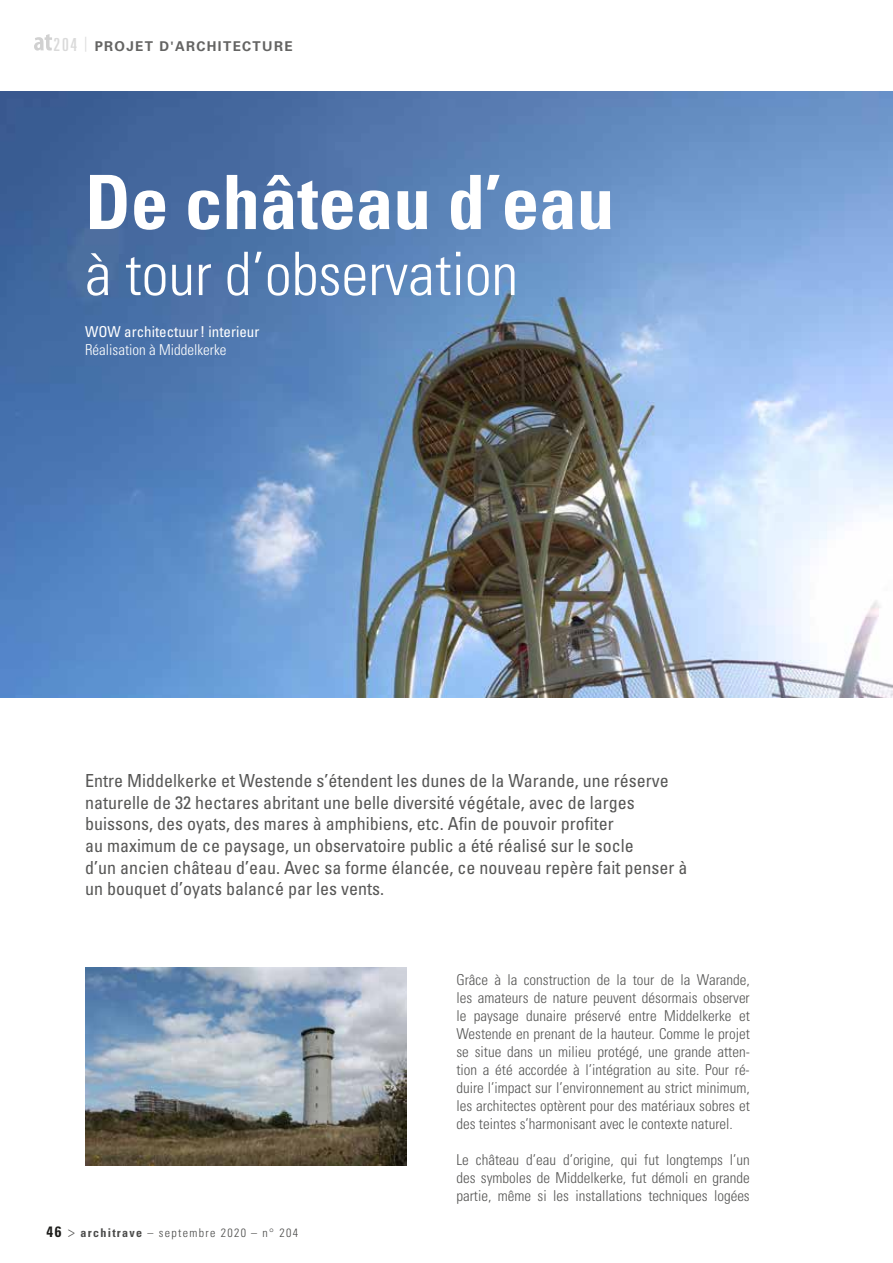
<style>
.page{position:relative;width:893px;height:1263px;background:#fff}
.page>*{position:absolute;margin:0;border:0;box-sizing:border-box;transform-origin:0 0}
.t1{font:700 condensed 75px "Univers LT Std";color:#fff}
.t2{font:300 condensed 60px "Univers LT Std";color:#fff}
.t3{font:condensed 18px/21.6px "Univers LT Std";color:#575756}
.t4{font:300 condensed 15px/18px "Univers LT Std";color:#575756;text-align:justify}
.t5{font:condensed 15px "Univers LT Std";color:#fff}
.t6{font:300 condensed 15px "Univers LT Std";color:#fff}
.t7{font:700 13.5px "Univers LT Std";letter-spacing:.1em;color:#646463}
.t8{font:300 condensed 12px "Univers LT Std";letter-spacing:.11em;color:#4b4b4a}
.s1{font-weight:400;font-stretch:ultra-condensed;font-size:18px;color:#dadada}
.s2{font-weight:700;font-size:15px;color:#1d1d1b}
.s3{font-size:15px}
.s4{font-weight:700}
</style>
<div class="page">
<img style="left:0;top:92px;width:893px;height:605px">
<img style="left:85px;top:967px;width:321px;height:198px">
<svg style="left:34px;top:34px;width:18px;height:17px"></svg>
<p class="t7" style="left:54px;top:38px;width:241px"><span class="s1">204</span> <sup>|</sup> PROJET D'ARCHITECTURE</p>
<h1 class="t1" style="left:85px;top:156px;width:531px">De château d’eau</h1>
<h2 class="t2" style="left:85px;top:238px;width:435px">à tour d’observation</h2>
<p class="t5" style="left:85px;top:322px;width:176px">WOW architectuur! interieur</p>
<p class="t6" style="left:85px;top:341px;width:143px">Réalisation à Middelkerke</p>
<p class="t3" style="left:85px;top:770px;width:604px">Entre Middelkerke et Westende s’étendent les dunes de la Warande, une réserve naturelle de 32 hectares abritant une belle diversité végétale, avec de larges buissons, des oyats, des mares à amphibiens, etc. Afin de pouvoir profiter<br>au maximum de ce paysage, un observatoire public a été réalisé sur le socle<br>d’un ancien château d’eau. Avec sa forme élancée, ce nouveau repère fait penser à un bouquet d’oyats balancé par les vents.</p>
<p class="t8" style="left:47px;top:1226px;width:253px"><span class="s2">46</span> <span class="s3">&gt;</span> <span class="s4">architrave</span> – septembre 2020 – n° 204</p>
<p class="t4" style="left:456px;top:971px;width:295px">Grâce à la construction de la tour de la Warande, les amateurs de nature peuvent désormais observer le paysage dunaire préservé entre Middelkerke et Westende en prenant de la hauteur. Comme le projet se situe dans un milieu protégé, une grande atten&shy;tion a été accordée à l’intégration au site. Pour ré&shy;duire l’impact sur l’environnement au strict minimum, les architectes optèrent pour des matériaux sobres et des teintes s’harmonisant avec le contexte naturel.</p>
<p class="t4" style="left:456px;top:1151px;width:295px">Le château d’eau d’origine, qui fut longtemps l’un des symboles de Middelkerke, fut démoli en grande partie, même si les installations techniques logées</p>
</div>
